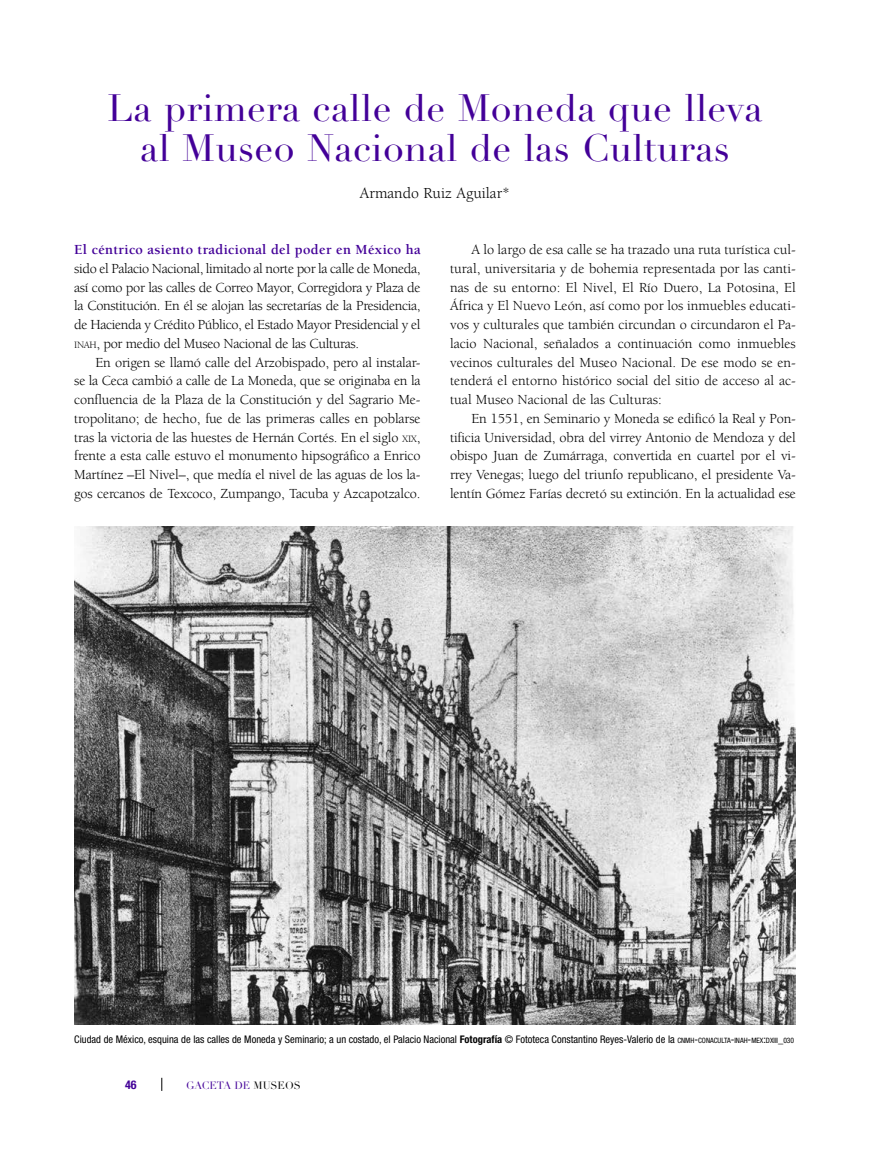
<style>
.page{position:relative;width:881px;height:1149px;background:#fff}
.page>*{position:absolute;margin:0;border:0;box-sizing:border-box;transform-origin:0 0}
.t1{font:37.5px/40.5px "Didot LH";letter-spacing:.01em;color:#430098;text-align:center}
.t2{font:15.75px "Berkeley";color:#000}
.t3{font:14.25px/18.8px "Berkeley";letter-spacing:-.01em;color:#000;text-align:justify}
.t4{font:700 14.25px "Berkeley";letter-spacing:.02em;color:#430098}
.t5{font:700 condensed 12px "Helvetica Neue";color:#430098}
.t6{font:condensed 10.5px "Helvetica Neue";color:#000}
.t7{font:10.5px "Didot LH";color:#430098}
.s1{font-size:10.05px}
.s2{font-style:inherit}
.s3{font-weight:700}
.s4{font-size:7.35px}
.s5{font-size:7.5px}
.s6{color:#000}
</style>
<div class="page">
<svg style="left:161px;top:1077px;width:1px;height:13px"></svg>
<img style="left:74px;top:526px;width:721px;height:498px">
<h1 class="t1" style="left:107px;top:88px;width:656px">La primera calle de Moneda que lleva al Museo Nacional de las Culturas</h1>
<p class="t2" style="left:360px;top:184px;width:152px">Armando Ruiz Aguilar*</p>
<p class="t4" style="left:74px;top:242px;width:348px">El céntrico asiento tradicional del poder en México ha</p>
<p class="t3" style="left:74px;top:259px;width:348px">sido el Palacio Nacional, limitado al norte por la calle de Moneda, así como por las calles de Correo Mayor, Corregidora y Plaza de la Constitución. En él se alojan las secretarías de la Presidencia, de Hacienda y Crédito Público, el Estado Mayor Presidencial y el <span class="s1">INAH</span><span class="s2">,</span> por medio del Museo Nacional de las Culturas.</p>
<p class="t3" style="left:74px;top:353px;width:348px;text-indent:21px">En origen se llamó calle del Arzobispado, pero al instalar&shy;se la Ceca cambió a calle de La Moneda, que se originaba en la confluencia de la Plaza de la Constitución y del Sagrario Me&shy;tropolitano; de hecho, fue de las primeras calles en poblarse tras la victoria de las huestes de Hernán Cortés. En el siglo <span class="s1">XIX</span><span class="s2">, </span>frente a esta calle estuvo el monumento hipsográfico a Enrico Martínez –El Nivel–, que medía el nivel de las aguas de los la&shy;gos cercanos de Texcoco, Zumpango, Tacuba y Azcapotzalco.</p>
<p class="t3" style="left:450px;top:240px;width:347px;text-indent:21px">A lo largo de esa calle se ha trazado una ruta turística cul&shy;tural, universitaria y de bohemia representada por las canti&shy;nas de su entorno: El Nivel, El Río Duero, La Potosina, El África y El Nuevo León, así como por los inmuebles educati&shy;vos y culturales que también circundan o circundaron el Pa&shy;lacio Nacional, señalados a continuación como inmuebles vecinos culturales del Museo Nacional. De ese modo se en&shy;tenderá el entorno histórico social del sitio de acceso al ac&shy;tual Museo Nacional de las Culturas:</p>
<p class="t3" style="left:450px;top:409px;width:347px;text-indent:21px">En 1551, en Seminario y Moneda se edificó la Real y Pon&shy;tificia Universidad, obra del virrey Antonio de Mendoza y del obispo Juan de Zumárraga, convertida en cuartel por el vi&shy;rrey Venegas; luego del triunfo republicano, el presidente Va&shy;lentín Gómez Farías decretó su extinción. En la actualidad ese</p>
<p class="t6" style="left:74px;top:1032px;width:721px">Ciudad de México, esquina de las calles de Moneda y Seminario; a un costado, el Palacio Nacional <span class="s3">Fotografía</span> © Fototeca Constantino Reyes-Valerio de la <span class="s4">CNMH</span>-<span class="s4">CONACULTA</span>-<span class="s4">INAH</span>-<span class="s4">MEX</span>:<span class="s4">DXIII</span><span class="s2">_</span><span class="s5">030</span></p>
<p class="t5" style="left:125px;top:1077px;width:13px">46</p>
<p class="t7" style="left:186px;top:1078px;width:116px">GACETA DE <span class="s6">MUSEOS</span></p>
</div>
